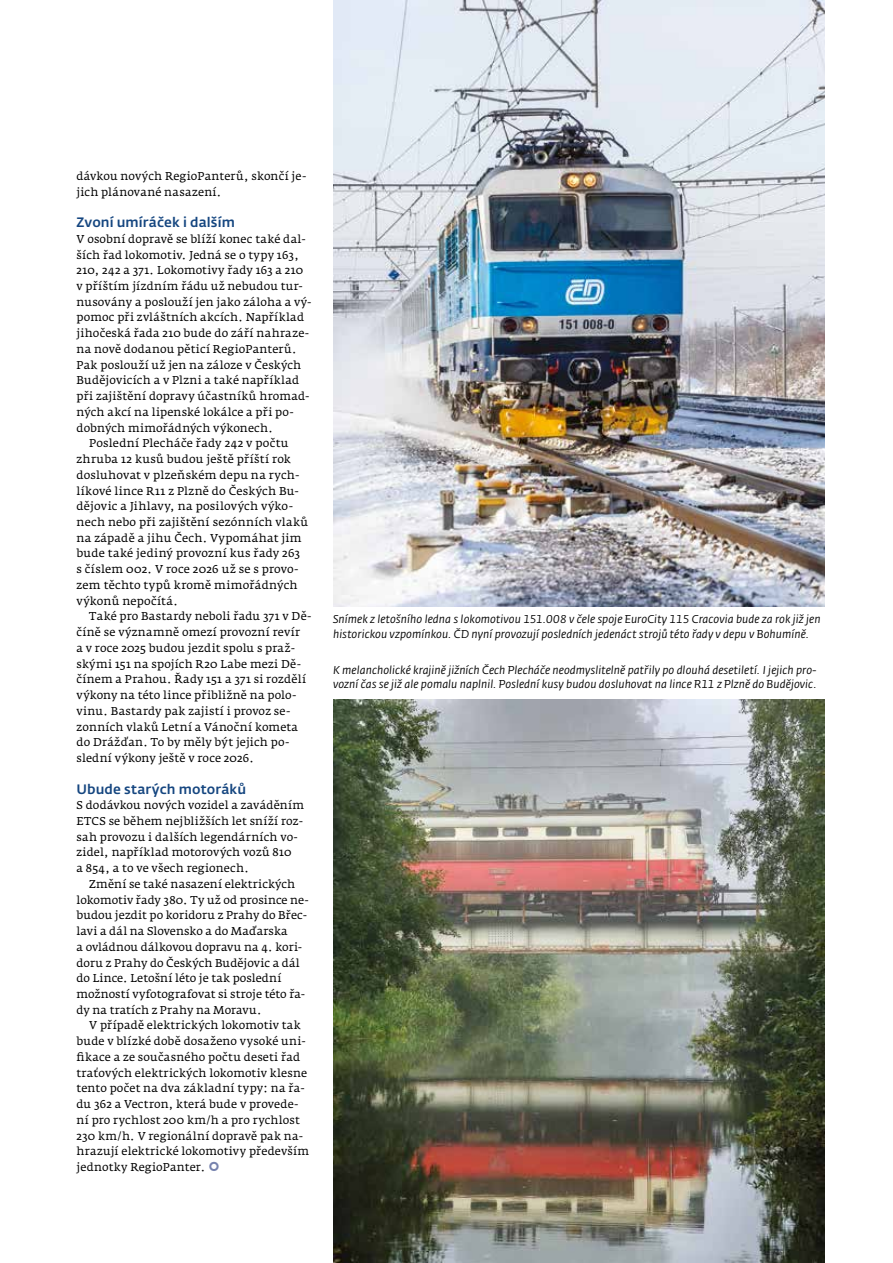
<style>
.page{position:relative;width:893px;height:1263px;background:#fff}
.page>*{position:absolute;margin:0;border:0;box-sizing:border-box;transform-origin:0 0}
.t1{font:500 13.5px "CD Fedra";letter-spacing:.005em;color:#154680}
.t2{font:11.25px/15.8px "Fedra Serif A Pro";letter-spacing:.015em;color:#000}
.t3{font:italic 11.25px/14.2px "CD Fedra";letter-spacing:.005em;color:#000}
.s1{font-weight:500;font-size:15px;color:#7783ae}
</style>
<div class="page">
<img style="left:333px;top:699px;width:492px;height:564px">
<img style="left:333px;top:0;width:492px;height:606px">
<p class="t2" style="left:77px;top:168px;width:231px">dávkou nových RegioPanterů, skončí je&shy;jich plánované nasazení.</p>
<p class="t1" style="left:77px;top:214px;width:160px">Zvoní umíráček i dalším</p>
<p class="t2" style="left:77px;top:231px;width:231px">V osobní dopravě se blíží konec také dal-</p>
<p class="t2" style="left:77px;top:247px;width:224px">ších řad lokomotiv. Jedná se o typy 163,</p>
<p class="t2" style="left:77px;top:262px;width:228px">210, 242 a 371. Lokomotivy řady 163 a 210</p>
<p class="t2" style="left:77px;top:278px;width:228px">v příštím jízdním řádu už nebudou tur-</p>
<p class="t2" style="left:77px;top:294px;width:236px">nusovány a poslouží jen jako záloha a vý-</p>
<p class="t2" style="left:77px;top:310px;width:229px">pomoc při zvláštních akcích. Například</p>
<p class="t2" style="left:77px;top:325px;width:234px">jihočeská řada 210 bude do září nahraze-</p>
<p class="t2" style="left:77px;top:341px;width:222px">na nově dodanou pěticí RegioPanterů.</p>
<p class="t2" style="left:77px;top:357px;width:226px">Pak poslouží už jen na záloze v Českých</p>
<p class="t2" style="left:77px;top:373px;width:224px">Budějovicích a v Plzni a také například</p>
<p class="t2" style="left:77px;top:388px;width:234px">při zajištění dopravy účastníků hromad-</p>
<p class="t2" style="left:77px;top:404px;width:219px">ných akcí na lipenské lokálce a při po-</p>
<p class="t2" style="left:77px;top:420px;width:198px">dobných mimořádných výkonech.</p>
<p class="t2" style="left:89px;top:436px;width:201px">Poslední Plecháče řady 242 v počtu</p>
<p class="t2" style="left:77px;top:451px;width:216px">zhruba 12 kusů budou ještě příští rok</p>
<p class="t2" style="left:77px;top:467px;width:224px">dosluhovat v plzeňském depu na rych-</p>
<p class="t2" style="left:77px;top:483px;width:224px">líkové lince R11 z Plzně do Českých Bu-</p>
<p class="t2" style="left:77px;top:498px;width:218px">dějovic a Jihlavy, na posilových výko-</p>
<p class="t2" style="left:77px;top:514px;width:233px">nech nebo při zajištění sezónních vlaků</p>
<p class="t2" style="left:77px;top:530px;width:227px">na západě a jihu Čech. Vypomáhat jim</p>
<p class="t2" style="left:77px;top:546px;width:225px">bude také jediný provozní kus řady 263</p>
<p class="t2" style="left:77px;top:561px;width:224px">s číslem 002. V roce 2026 už se s provo-</p>
<p class="t2" style="left:77px;top:577px;width:223px">zem těchto typů kromě mimořádných</p>
<p class="t2" style="left:77px;top:593px;width:103px">výkonů nepočítá.</p>
<p class="t2" style="left:89px;top:609px;width:224px">Také pro Bastardy neboli řadu 371 v Dě-</p>
<p class="t2" style="left:77px;top:624px;width:225px">číně se významně omezí provozní revír</p>
<p class="t2" style="left:77px;top:640px;width:220px">a v roce 2025 budou jezdit spolu s praž-</p>
<p class="t2" style="left:77px;top:656px;width:226px">skými 151 na spojích R20 Labe mezi Dě-</p>
<p class="t2" style="left:77px;top:672px;width:231px">čínem a Prahou. Řady 151 a 371 si rozdělí</p>
<p class="t2" style="left:77px;top:687px;width:221px">výkony na této lince přibližně na polo-</p>
<p class="t2" style="left:77px;top:703px;width:215px">vinu. Bastardy pak zajistí i provoz se-</p>
<p class="t2" style="left:77px;top:719px;width:223px">zonních vlaků Letní a Vánoční kometa</p>
<p class="t2" style="left:77px;top:734px;width:214px">do Drážďan. To by měly být jejich po-</p>
<p class="t2" style="left:77px;top:750px;width:179px">slední výkony ještě v roce 2026.</p>
<p class="t1" style="left:77px;top:780px;width:171px">Ubude starých motoráků</p>
<p class="t2" style="left:77px;top:797px;width:229px">S dodávkou nových vozidel a zaváděním ETCS se během nejbližších let sníží roz&shy;sah provozu i dalších legendárních vo&shy;zidel, například motorových vozů 810<br>a 854, a to ve všech regionech.</p>
<p class="t2" style="left:77px;top:876px;width:234px;text-indent:13px">Změní se také nasazení elektrických lokomotiv řady 380. Ty už od prosince ne&shy;budou jezdit po koridoru z Prahy do Břec&shy;lavi a dál na Slovensko a do Maďarska<br>a ovládnou dálkovou dopravu na 4. kori&shy;doru z Prahy do Českých Budějovic a dál do Lince. Letošní léto je tak poslední možností vyfotografovat si stroje této řa&shy;dy na tratích z Prahy na Moravu.</p>
<p class="t2" style="left:77px;top:1018px;width:234px;text-indent:13px">V případě elektrických lokomotiv tak bude v blízké době dosaženo vysoké uni&shy;fikace a ze současného počtu deseti řad traťových elektrických lokomotiv klesne tento počet na dva základní typy: na řa&shy;du 362 a Vectron, která bude v provede&shy;ní pro rychlost 200 km/h a pro rychlost 230 km/h. V regionální dopravě pak na&shy;hrazují elektrické lokomotivy především jednotky RegioPanter. <span class="s1">○</span></p>
<p class="t3" style="left:333px;top:612px;width:489px">Snímek z letošního ledna s lokomotivou 151.008 v čele spoje EuroCity 115 Cracovia bude za rok již jen historickou vzpomínkou. ČD nyní provozují posledních jedenáct strojů této řady v depu v Bohumíně.</p>
<p class="t3" style="left:333px;top:663px;width:485px">K melancholické krajině jižních Čech Plecháče neodmyslitelně patřily po dlouhá desetiletí. I jejich pro&shy;vozní čas se již ale pomalu naplnil. Poslední kusy budou dosluhovat na lince R11 z Plzně do Budějovic.</p>
</div>
